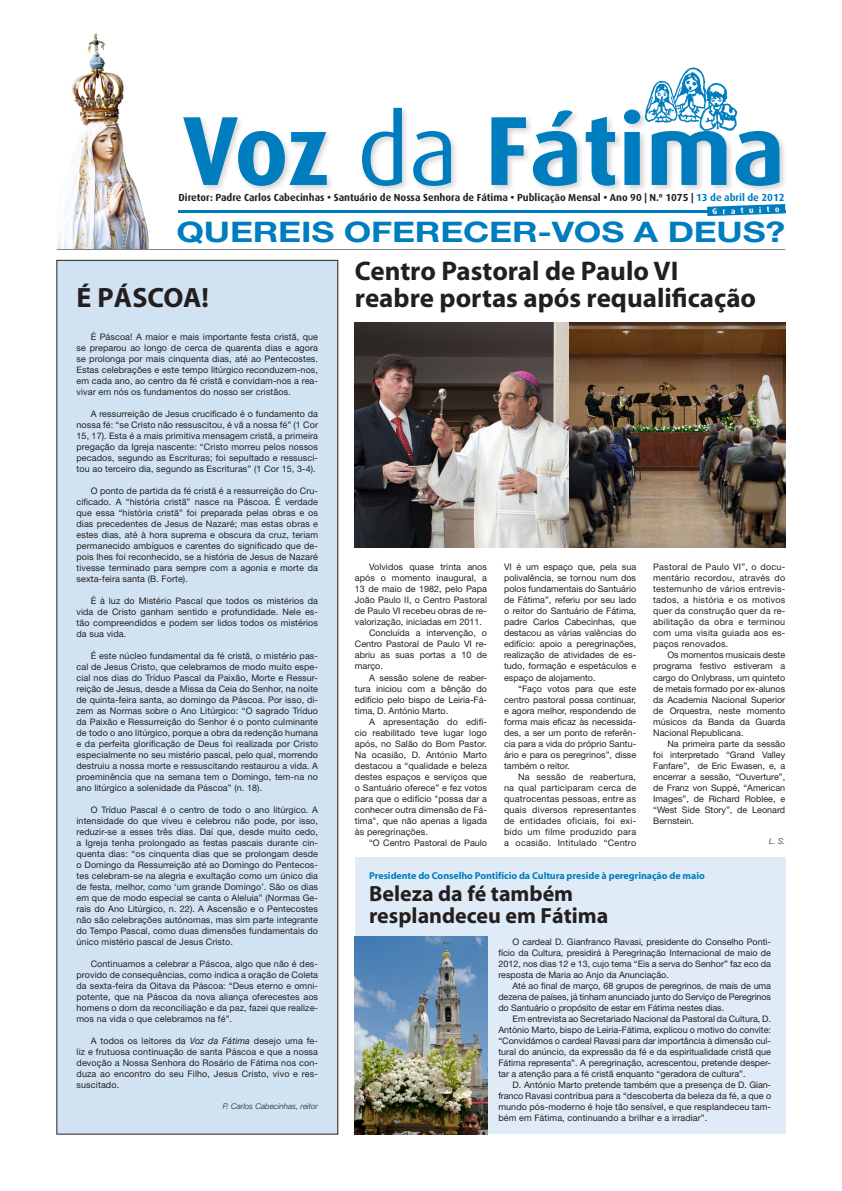
<style>
.page{position:relative;width:842px;height:1191px;background:#fff}
.page>*{position:absolute;margin:0;border:0;box-sizing:border-box;transform-origin:0 0}
.t1{font:700 98.2px "Dax";color:#007dbe}
.texto{font:700 28.4px "Helvetica Neue";letter-spacing:-.005em;color:#007dbe;scale:1.25 1}
.texto-2{font:700 28px "Myriad";letter-spacing:.005em;color:#231f20}
.titulo{font:700 27px "Myriad";color:#231f20}
.titulo-2{font:700 22px "Myriad";color:#231f20}
.t2{font:700 10.2px "Dax";color:#231f20}
.antetitulo{font:700 10px "Myriad";letter-spacing:-.005em;color:#007dbe}
.texto-3{font:9px/11px "Helvetica Neue";letter-spacing:.01em;color:#231f20;text-align:justify}
.Assinatura{font:italic 300 8px "Helvetica Neue";color:#231f20}
.t3{font:700 8px "Dax";color:#fff}
.s1{font-weight:400}
.s2{color:#007dbe}
.s3{font-style:italic}
</style>
<div class="page">
<img style="left:647px;top:67px;width:84px;height:38px">
<img style="left:57px;top:33px;width:92px;height:216px">
<div style="left:180px;top:105px;width:662px;height:127px;background:#231f20;opacity:.2"></div>
<hr style="left:57px;top:249px;width:728px;height:1px;background:#808285">
<hr style="left:178px;top:210px;width:607px;height:3px;background:#007dbe">
<div style="left:57px;top:260px;width:281px;height:874px;background:#d1e3f2"></div>
<svg style="left:707px;top:204px;width:78px;height:12px"></svg>
<div style="left:355px;top:857px;width:430px;height:277px;background:#dfebf6"></div>
<img style="left:355px;top:936px;width:132px;height:198px">
<img style="left:355px;top:322px;width:430px;height:226px">
<p class="t1" style="left:182px;top:96px;width:604px">Voz <span class="s1">da</span> Fátima</p>
<p class="t3" style="left:712px;top:207px;width:69px;rotate:-2deg">Gratuito</p>
<p class="t2" style="left:179px;top:192px;width:607px">Diretor: Padre Carlos Cabecinhas • Santuário de Nossa Senhora de Fátima • Publicação Mensal • Ano 90 | N.º 1075 | <span class="s2">13 de abril de 2012</span></p>
<p class="texto" style="left:176px;top:215px;width:488px">QUEREIS OFERECER-VOS A DEUS?</p>
<p class="titulo" style="left:355px;top:257px;width:325px">Centro Pastoral de Paulo VI</p>
<p class="titulo" style="left:355px;top:284px;width:403px">reabre portas após requalificação</p>
<p class="texto-2" style="left:77px;top:283px;width:134px">É Páscoa!</p>
<p class="texto-3" style="left:77px;top:331px;width:243px;text-indent:14px">É Páscoa! A maior e mais importante festa cristã, que se preparou ao longo de cerca de quarenta dias e agora se prolonga por mais cinquenta dias, até ao Pentecostes.<br>Estas celebrações e este tempo litúrgico reconduzem-nos, em cada ano, ao centro da fé cristã e convidam-nos a rea&shy;vivar em nós os fundamentos do nosso ser cristãos.</p>
<p class="texto-3" style="left:77px;top:408px;width:243px;text-indent:14px">A ressurreição de Jesus crucificado é o fundamento da nossa fé: “se Cristo não ressuscitou, é vã a nossa fé” (1 Cor 15, 17). Esta é a mais primitiva mensagem cristã, a primeira pregação da Igreja nascente: “Cristo morreu pelos nossos pecados, segundo as Escrituras; foi sepultado e ressusci&shy;tou ao terceiro dia, segundo as Escrituras” (1 Cor 15, 3-4).</p>
<p class="texto-3" style="left:77px;top:485px;width:243px;text-indent:14px">O ponto de partida da fé cristã é a ressurreição do Cru&shy;cificado. A “história cristã” nasce na Páscoa. É verdade que essa “história cristã” foi preparada pelas obras e os dias precedentes de Jesus de Nazaré; mas estas obras e estes dias, até à hora suprema e obscura da cruz, teriam permanecido ambíguos e carentes do significado que de&shy;pois lhes foi reconhecido, se a história de Jesus de Nazaré tivesse terminado para sempre com a agonia e morte da sexta-feira santa (B. Forte).</p>
<p class="texto-3" style="left:77px;top:595px;width:243px;text-indent:14px">É à luz do Mistério Pascal que todos os mistérios da vida de Cristo ganham sentido e profundidade. Nele es&shy;tão compreendidos e podem ser lidos todos os mistérios da sua vida.</p>
<p class="texto-3" style="left:77px;top:650px;width:243px;text-indent:14px">É este núcleo fundamental da fé cristã, o mistério pas&shy;cal de Jesus Cristo, que celebramos de modo muito espe&shy;cial nos dias do Tríduo Pascal da Paixão, Morte e Ressur&shy;reição de Jesus, desde a Missa da Ceia do Senhor, na noite de quinta-feira santa, ao domingo da Páscoa. Por isso, di&shy;zem as Normas sobre o Ano Litúrgico: “O sagrado Tríduo da Paixão e Ressurreição do Senhor é o ponto culminante de todo o ano litúrgico, porque a obra da redenção humana e da perfeita glorificação de Deus foi realizada por Cristo especialmente no seu mistério pascal, pelo qual, morrendo destruiu a nossa morte e ressuscitando restaurou a vida. A proeminência que na semana tem o Domingo, tem-na no ano litúrgico a solenidade da Páscoa” (n. 18).</p>
<p class="texto-3" style="left:77px;top:804px;width:243px;text-indent:14px">O Tríduo Pascal é o centro de todo o ano litúrgico. A intensidade do que viveu e celebrou não pode, por isso, reduzir-se a esses três dias. Daí que, desde muito cedo, a Igreja tenha prolongado as festas pascais durante cin&shy;quenta dias: “os cinquenta dias que se prolongam desde o Domingo da Ressurreição até ao Domingo do Pentecos&shy;tes celebram-se na alegria e exultação como um único dia de festa, melhor, como ‘um grande Domingo’. São os dias em que de modo especial se canta o Aleluia” (Normas Ge&shy;rais do Ano Litúrgico, n. 22). A Ascensão e o Pentecostes não são celebrações autónomas, mas sim parte integrante do Tempo Pascal, como duas dimensões fundamentais do único mistério pascal de Jesus Cristo.</p>
<p class="texto-3" style="left:77px;top:958px;width:243px;text-indent:14px">Continuamos a celebrar a Páscoa, algo que não é des&shy;provido de consequências, como indica a oração de Coleta da sexta-feira da Oitava da Páscoa: “Deus eterno e omni&shy;potente, que na Páscoa da nova aliança oferecestes aos homens o dom da reconciliação e da paz, fazei que realize&shy;mos na vida o que celebramos na fé”.</p>
<p class="texto-3" style="left:77px;top:1035px;width:243px;text-indent:14px">A todos os leitores da <span class="s3">Voz da Fátima</span> desejo uma fe&shy;liz e frutuosa continuação de santa Páscoa e que a nossa devoção a Nossa Senhora do Rosário de Fátima nos con&shy;duza ao encontro do seu Filho, Jesus Cristo, vivo e res&shy;suscitado.</p>
<p class="Assinatura" style="left:223px;top:1101px;width:97px">P. Carlos Cabecinhas, reitor</p>
<p class="texto-3" style="left:504px;top:561px;width:134px">VI é um espaço que, pela sua polivalência, se tornou num dos polos fundamentais do Santuário de Fátima”, referiu por seu lado o reitor do Santuário de Fátima, padre Carlos Cabecinhas, que destacou as várias valências do edifício: apoio a peregrinações, realização de atividades de es&shy;tudo, formação e espetáculos e espaço de alojamento.</p>
<p class="texto-3" style="left:504px;top:682px;width:134px;text-indent:14px">“Faço votos para que este centro pastoral possa continuar, e agora melhor, respondendo de forma mais eficaz às necessida&shy;des, a ser um ponto de referên&shy;cia para a vida do próprio Santu&shy;ário e para os peregrinos”, disse também o reitor.</p>
<p class="texto-3" style="left:504px;top:770px;width:134px;text-indent:14px">Na sessão de reabertura, na qual participaram cerca de quatrocentas pessoas, entre as quais diversos representantes de entidades oficiais, foi exi&shy;bido um filme produzido para a ocasião. Intitulado “Centro</p>
<p class="antetitulo" style="left:369px;top:870px;width:337px">Presidente do Conselho Pontifício da Cultura preside à peregrinação de maio</p>
<p class="titulo-2" style="left:369px;top:882px;width:206px">Beleza da fé também</p>
<p class="titulo-2" style="left:369px;top:904px;width:241px">resplandeceu em Fátima</p>
<p class="texto-3" style="left:498px;top:936px;width:274px;text-indent:14px">O cardeal D. Gianfranco Ravasi, presidente do Conselho Ponti&shy;fício da Cultura, presidirá à Peregrinação Internacional de maio de 2012, nos dias 12 e 13, cujo tema “Eis a serva do Senhor” faz eco da resposta de Maria ao Anjo da Anunciação.</p>
<p class="texto-3" style="left:498px;top:980px;width:274px;text-indent:14px">Até ao final de março, 68 grupos de peregrinos, de mais de uma dezena de países, já tinham anunciado junto do Serviço de Peregrinos do Santuário o propósito de estar em Fátima nestes dias.</p>
<p class="texto-3" style="left:498px;top:1013px;width:274px;text-indent:14px">Em entrevista ao Secretariado Nacional da Pastoral da Cultura, D.<br>António Marto, bispo de Leiria-Fátima, explicou o motivo do convite: “Convidámos o cardeal Ravasi para dar importância à dimensão cul&shy;tural do anúncio, da expressão da fé e da espiritualidade cristã que Fátima representa”. A peregrinação, acrescentou, pretende desper&shy;tar a atenção para a fé cristã enquanto “geradora de cultura”.</p>
<p class="texto-3" style="left:498px;top:1079px;width:274px;text-indent:14px">D. António Marto pretende também que a presença de D. Gian&shy;franco Ravasi contribua para a “descoberta da beleza da fé, a que o mundo pós-moderno é hoje tão sensível, e que resplandeceu tam&shy;bém em Fátima, continuando a brilhar e a irradiar”.</p>
<p class="texto-3" style="left:355px;top:561px;width:134px;text-indent:14px">Volvidos quase trinta anos após o momento inaugural, a 13 de maio de 1982, pelo Papa João Paulo II, o Centro Pastoral de Paulo VI recebeu obras de re&shy;valorização, iniciadas em 2011.</p>
<p class="texto-3" style="left:355px;top:627px;width:134px;text-indent:14px">Concluída a intervenção, o Centro Pastoral de Paulo VI re&shy;abriu as suas portas a 10 de março.</p>
<p class="texto-3" style="left:355px;top:671px;width:134px;text-indent:14px">A sessão solene de reaber&shy;tura iniciou com a bênção do edifício pelo bispo de Leiria-Fá&shy;tima, D. António Marto.</p>
<p class="texto-3" style="left:355px;top:715px;width:134px;text-indent:14px">A apresentação do edifí&shy;cio reabilitado teve lugar logo após, no Salão do Bom Pastor.<br>Na ocasião, D. António Marto destacou a “qualidade e beleza destes espaços e serviços que o Santuário oferece” e fez votos para que o edifício "possa dar a conhecer outra dimensão de Fá&shy;tima", que não apenas a ligada às peregrinações.</p>
<p class="texto-3" style="left:369px;top:836px;width:119px">“O Centro Pastoral de Paulo</p>
<p class="texto-3" style="left:653px;top:561px;width:134px">Pastoral de Paulo VI”, o docu&shy;mentário recordou, através do testemunho de vários entrevis&shy;tados, a história e os motivos quer da construção quer da re&shy;abilitação da obra e terminou com uma visita guiada aos es&shy;paços renovados.</p>
<p class="texto-3" style="left:653px;top:649px;width:134px;text-indent:14px">Os momentos musicais deste programa festivo estiveram a cargo do Onlybrass, um quinteto de metais formado por ex-alunos da Academia Nacional Superior de Orquestra, neste momento músicos da Banda da Guarda Nacional Republicana.</p>
<p class="texto-3" style="left:653px;top:737px;width:134px;text-indent:14px">Na primeira parte da sessão foi interpretado “Grand Valley Fanfare”, de Eric Ewasen, e, a encerrar a sessão, “Ouverture”, de Franz von Suppé, “American Images”, de Richard Roblee, e “West Side Story”, de Leonard Bernstein.</p>
<p class="Assinatura" style="left:769px;top:836px;width:18px">L. S.</p>
</div>
